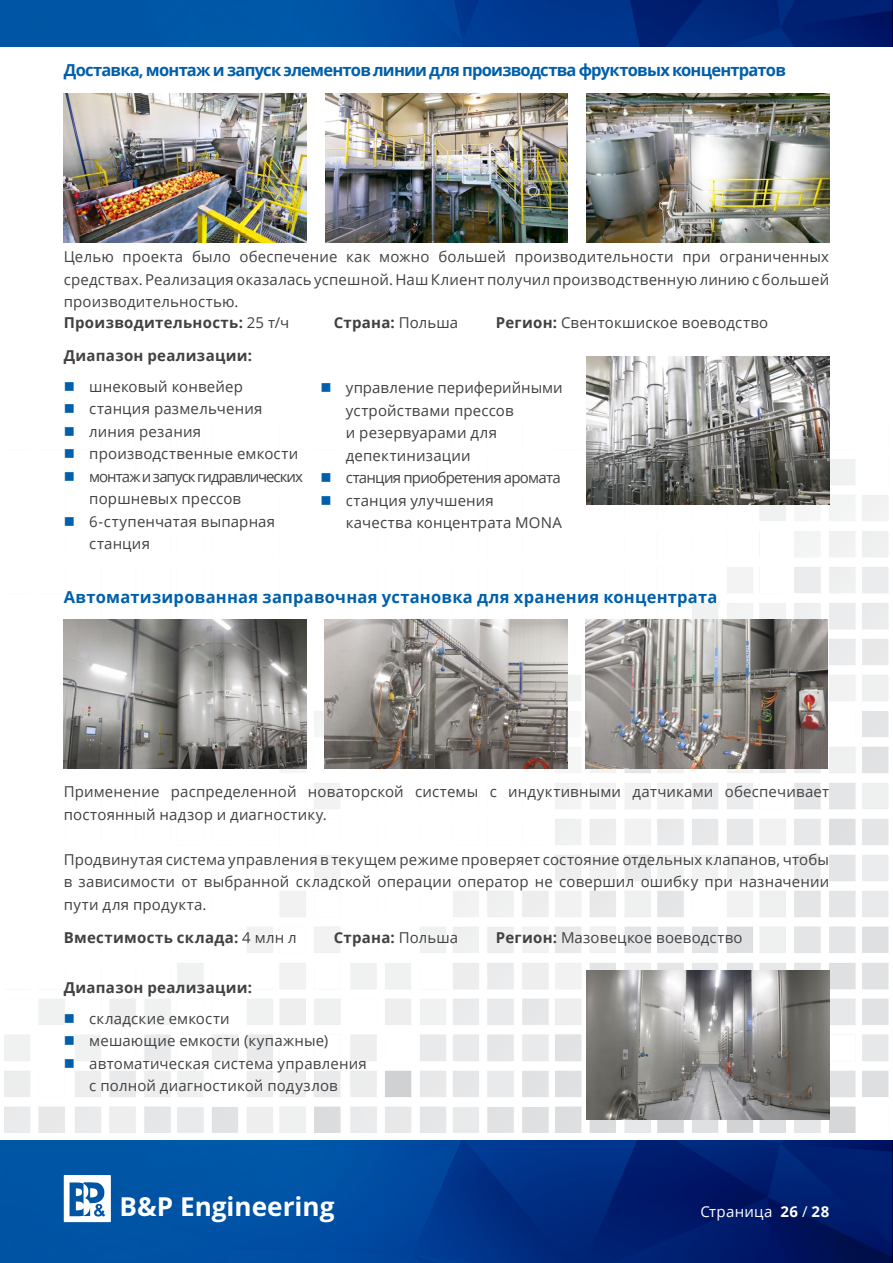
<style>
.page{position:relative;width:893px;height:1263px;background:#fff}
.page>*{position:absolute;margin:0;border:0;box-sizing:border-box;transform-origin:0 0}
.t1{font:700 26.1px "Open Sans";color:#fff}
.t2{font:700 16.5px "Open Sans";letter-spacing:-.045em;color:#005faa}
.t3{font:700 16.5px "Open Sans";letter-spacing:.015em;color:#005faa}
.t4{font:15px/22.5px "Open Sans";letter-spacing:.01em;color:#414042}
.t5{font:700 15px "Open Sans";letter-spacing:.02em;color:#414042}
.t6{font:15px "Open Sans";letter-spacing:.015em;color:#fff}
.s1{font-weight:400}
.s2{font-weight:700}
</style>
<div class="page">
<img style="left:0;top:1140px;width:893px;height:123px">
<img style="left:4px;top:424px;width:885px;height:708px">
<img style="left:0;top:0;width:893px;height:47px">
<svg style="left:64px;top:1175px;width:47px;height:47px"></svg>
<img style="left:64px;top:620px;width:242px;height:149px">
<img style="left:325px;top:620px;width:242px;height:149px">
<img style="left:585px;top:620px;width:243px;height:149px">
<img style="left:587px;top:971px;width:242px;height:148px">
<img style="left:64px;top:94px;width:242px;height:148px">
<img style="left:587px;top:356px;width:242px;height:149px">
<img style="left:587px;top:94px;width:242px;height:148px">
<img style="left:325px;top:94px;width:243px;height:148px">
<svg style="left:65px;top:1014px;width:9px;height:9px"></svg>
<svg style="left:65px;top:1036px;width:9px;height:9px"></svg>
<svg style="left:65px;top:1059px;width:9px;height:9px"></svg>
<svg style="left:65px;top:427px;width:9px;height:8px"></svg>
<svg style="left:65px;top:449px;width:9px;height:9px"></svg>
<svg style="left:65px;top:472px;width:9px;height:8px"></svg>
<svg style="left:65px;top:517px;width:9px;height:8px"></svg>
<svg style="left:322px;top:473px;width:8px;height:9px"></svg>
<svg style="left:322px;top:496px;width:8px;height:9px"></svg>
<p class="t2" style="left:64px;top:59px;width:724px">Доставка, монтаж и запуск элементов линии для производства фруктовых концентратов</p>
<p class="t4" style="left:64px;top:245px;width:767px;text-align:justify">Целью проекта было обеспечение как можно большей производительности при ограниченных средствах. Реализация оказалась успешной. Наш Клиент получил производственную линию с большей производительностью.</p>
<p class="t5" style="left:64px;top:312px;width:227px">Производительность: <span class="s1">25 т/ч</span></p>
<p class="t5" style="left:334px;top:312px;width:126px">Страна: <span class="s1">Польша</span></p>
<p class="t4" style="left:496px;top:311px;width:274px"><span class="s2">Регион:</span> Свентокшиское воеводство</p>
<p class="t5" style="left:64px;top:344px;width:190px">Диапазон реализации:</p>
<p class="t4" style="left:89px;top:374px;width:215px">шнековый конвейер станция размельчения линия резания производственные емкости монтаж и запуск гидравлических поршневых прессов<br>6-ступенчатая выпарная станция</p>
<p class="t4" style="left:346px;top:376px;width:218px">управление периферийными устройствами прессов<br>и резервуарами для депектинизации<br>станция приобретения аромата станция улучшения качества концентрата MONA</p>
<p class="t3" style="left:64px;top:585px;width:655px">Автоматизированная заправочная установка для хранения концентрата</p>
<p class="t4" style="left:64px;top:780px;width:767px">Применение распределенной новаторской системы с индуктивными датчиками обеспечивает постоянный надзор и диагностику.</p>
<p class="t4" style="left:64px;top:847px;width:767px;text-align:justify">Продвинутая система управления в текущем режиме проверяет состояние отдельных клапанов, чтобы в зависимости от выбранной складской операции оператор не совершил ошибку при назначении пути для продукта.</p>
<p class="t5" style="left:64px;top:927px;width:235px">Вместимость склада: <span class="s1">4 млн л</span></p>
<p class="t5" style="left:334px;top:927px;width:126px">Страна: <span class="s1">Польша</span></p>
<p class="t4" style="left:496px;top:926px;width:248px"><span class="s2">Регион:</span> Мазовецкое воеводство</p>
<p class="t5" style="left:64px;top:977px;width:190px">Диапазон реализации:</p>
<p class="t4" style="left:89px;top:1007px;width:279px">складские емкости<br>мешающие емкости (купажные) автоматическая система управления с полной диагностикой подузлов</p>
<h1 class="t1" style="left:120px;top:1188px;width:217px">B&amp;P Engineering</h1>
<p class="t6" style="left:700px;top:1201px;width:130px">страница <span class="s2">26</span> / <span class="s2">28</span></p>
</div>
